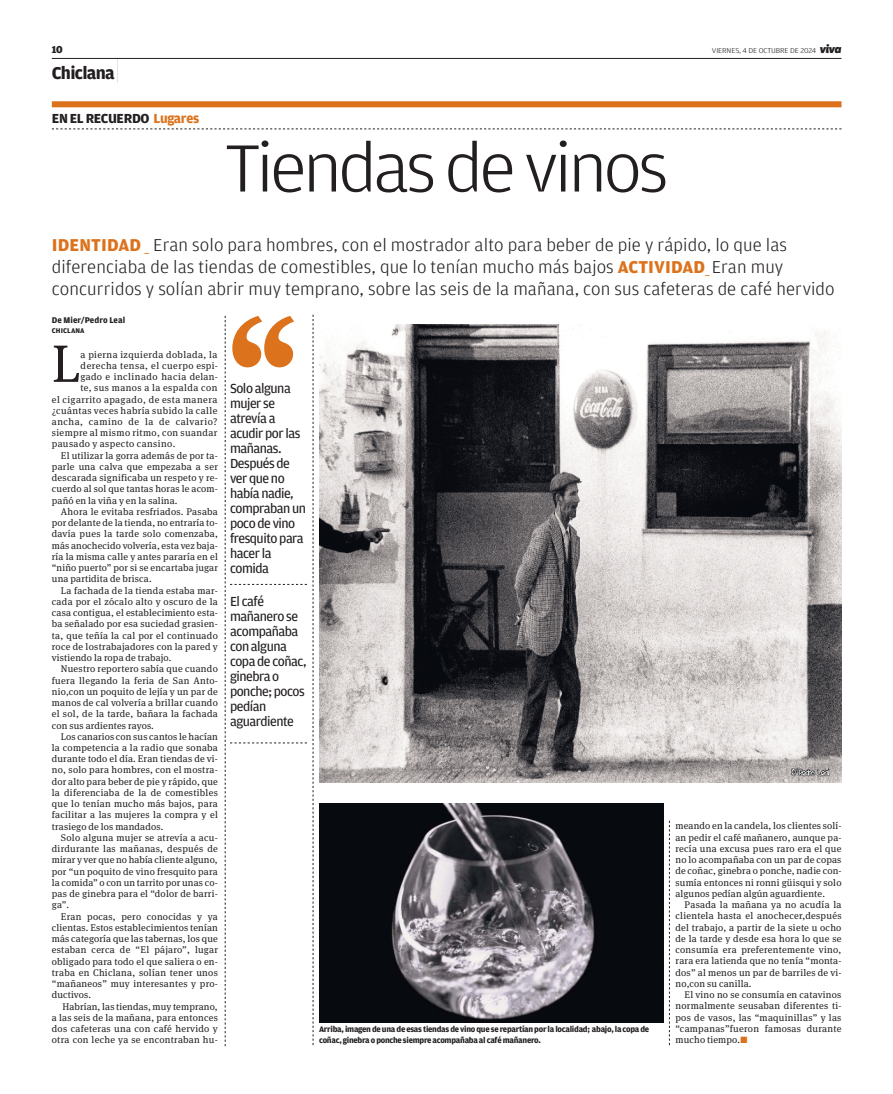
<style>
.page{position:relative;width:893px;height:1094px;background:#fff}
.page>*{position:absolute;margin:0;border:0;box-sizing:border-box;transform-origin:0 0}
.t1{font:192.75px "Meta Serif OT";color:#dc721c}
.t2{font:300 70.65px "Amplitude";letter-spacing:-.05em;color:#231f20;scale:1.1 1}
.t3{font:52.5px "Meta Serif OT";color:#231f20}
.t4{font:300 18.15px/22.2px "Amplitude";letter-spacing:.005em;color:#231f20;scale:1.05 1}
.t5{font:700 18.15px "Amplitude";letter-spacing:-.035em;color:#231f20}
.t6{font:13.95px/15px "Amplitude";letter-spacing:-.035em;color:#231f20}
.t7{font:700 13.95px "Amplitude";letter-spacing:-.025em;color:#231f20}
.t8{font:900 10.65px "Amplitude";color:#231f20}
.t9{font:9.75px/11.2px "Meta Serif OT";letter-spacing:.025em;color:#231f20;text-align:justify}
.t10{font:9.75px "Meta Serif OT";letter-spacing:.045em;color:#231f20}
.t11{font:9.75px "Meta Serif OT";letter-spacing:.05em;color:#231f20}
.t12{font:700 8.85px "Amplitude";letter-spacing:.005em;color:#231f20}
.t13{font:700 8.55px/11.2px "Amplitude";letter-spacing:-.03em;color:#231f20}
.t14{font:300 7.5px "Amplitude";letter-spacing:-.01em;color:#231f20;scale:1.1 1}
.t15{font:700 7.35px "Amplitude";letter-spacing:.02em;color:#231f20}
.s1{font-family:"Apex New";font-weight:800;font-style:italic;font-size:11.85px}
.s2{font-family:"Apex New";font-weight:100;font-size:24.6px}
.s3{color:#dc721c}
.s4{font-weight:700;color:#dc721c}
</style>
<div class="page">
<hr style="left:52px;top:58px;width:789px;height:1px;background:#231f20">
<img style="left:319px;top:324px;width:522px;height:459px">
<img style="left:319px;top:803px;width:344px;height:219px">
<svg style="left:313px;top:315px;width:1px;height:730px"></svg>
<svg style="left:669px;top:820px;width:1px;height:225px"></svg>
<div style="left:52px;top:101px;width:789px;height:6px;background:#dc721c"></div>
<svg style="left:52px;top:129px;width:789px;height:1px"></svg>
<svg style="left:225px;top:316px;width:82px;height:730px"></svg>
<p class="t8" style="left:52px;top:45px;width:13px">10</p>
<p class="t14" style="left:711px;top:48px;width:119px">VIERNES, 4 DE OCTUBRE DE 2024 <span class="s1">viva</span></p>
<h3 class="t5" style="left:52px;top:66px;width:69px">Chiclana <span class="s2">|</span></h3>
<h3 class="t7" style="left:52px;top:113px;width:149px">EN EL RECUERDO <span class="s3">Lugares</span></h3>
<h2 class="t2" style="left:225px;top:141px;width:405px">Tiendas de vinos</h2>
<p class="t4" style="left:52px;top:235px;width:747px"><span class="s4">IDENTIDAD</span> <span class="s3">_</span> Eran solo para hombres, con el mostrador alto para beber de pie y rápido, lo que las diferenciaba de las tiendas de comestibles, que lo tenían mucho más bajos <span class="s4">ACTIVIDAD</span><span class="s3">_</span>Eran muy concurridos y solían abrir muy temprano, sobre las seis de la mañana, con sus cafeteras de café hervido</p>
<p class="t12" style="left:52px;top:316px;width:75px">De Mier/Pedro Leal</p>
<p class="t15" style="left:52px;top:328px;width:34px">CHICLANA</p>
<h3 class="t3" style="left:52px;top:341px;width:30px">L</h3>
<p class="t10" style="left:81px;top:350px;width:138px">a pierna izquierda doblada, la</p>
<p class="t11" style="left:81px;top:361px;width:139px">derecha tensa, el cuerpo espi-</p>
<p class="t11" style="left:81px;top:372px;width:139px">gado e inclinado hacia delan-</p>
<p class="t10" style="left:81px;top:384px;width:138px">te, sus manos a la espalda con</p>
<p class="t10" style="left:52px;top:395px;width:167px">el cigarrito apagado, de esta manera</p>
<p class="t9" style="left:52px;top:405px;width:167px">¿cuántas veces habría subido la calle</p>
<p class="t11" style="left:52px;top:417px;width:167px">ancha, camino de la de calvario?</p>
<p class="t9" style="left:52px;top:428px;width:167px">siempre al mismo ritmo, con suandar</p>
<p class="t9" style="left:52px;top:439px;width:125px">pausado y aspecto cansino.</p>
<p class="t9" style="left:61px;top:450px;width:158px">El utilizar la gorra además de por ta-</p>
<p class="t9" style="left:52px;top:461px;width:167px">parle una calva que empezaba a ser</p>
<p class="t9" style="left:52px;top:472px;width:167px">descarada significaba un respeto y re-</p>
<p class="t9" style="left:52px;top:484px;width:167px">cuerdo al sol que tantas horas le acom-</p>
<p class="t9" style="left:52px;top:495px;width:127px">pañó en la viña y en la salina.</p>
<p class="t9" style="left:61px;top:506px;width:158px">Ahora le evitaba resfriados. Pasaba</p>
<p class="t9" style="left:52px;top:517px;width:167px">por delante de la tienda, no entraría to-</p>
<p class="t9" style="left:52px;top:529px;width:167px">davía pues la tarde solo comenzaba,</p>
<p class="t9" style="left:52px;top:540px;width:167px">más anochecido volvería, esta vez baja-</p>
<p class="t9" style="left:52px;top:551px;width:167px">ría la misma calle y antes pararía en el</p>
<p class="t9" style="left:52px;top:562px;width:167px">“niño puerto” por si se encartaba jugar</p>
<p class="t9" style="left:52px;top:574px;width:101px">una partidita de brisca.</p>
<p class="t9" style="left:61px;top:585px;width:158px">La fachada de la tienda estaba mar-</p>
<p class="t9" style="left:52px;top:596px;width:167px">cada por el zócalo alto y oscuro de la</p>
<p class="t9" style="left:52px;top:607px;width:167px">casa contigua, el establecimiento esta-</p>
<p class="t9" style="left:52px;top:619px;width:167px">ba señalado por esa suciedad grasien-</p>
<p class="t9" style="left:52px;top:630px;width:167px">ta, que teñía la cal por el continuado</p>
<p class="t9" style="left:52px;top:641px;width:167px">roce de lostrabajadores con la pared y</p>
<p class="t9" style="left:52px;top:652px;width:121px">vistiendo la ropa de trabajo.</p>
<p class="t9" style="left:61px;top:663px;width:158px">Nuestro reportero sabía que cuando</p>
<p class="t9" style="left:52px;top:675px;width:167px">fuera llegando la feria de San Anto-</p>
<p class="t9" style="left:52px;top:686px;width:167px">nio,con un poquito de lejía y un par de</p>
<p class="t9" style="left:52px;top:697px;width:167px">manos de cal volvería a brillar cuando</p>
<p class="t9" style="left:52px;top:708px;width:167px">el sol, de la tarde, bañara la fachada</p>
<p class="t9" style="left:52px;top:720px;width:104px">con sus ardientes rayos.</p>
<p class="t9" style="left:61px;top:731px;width:158px">Los canarios con sus cantos le hacían</p>
<p class="t9" style="left:52px;top:742px;width:167px">la competencia a la radio que sonaba</p>
<p class="t9" style="left:52px;top:753px;width:167px">durante todo el día. Eran tiendas de vi-</p>
<p class="t9" style="left:52px;top:765px;width:167px">no, solo para hombres, con el mostra-</p>
<p class="t9" style="left:52px;top:776px;width:167px">dor alto para beber de pie y rápido, que</p>
<p class="t9" style="left:52px;top:787px;width:167px">la diferenciaba de la de comestibles</p>
<p class="t9" style="left:52px;top:798px;width:167px">que lo tenían mucho más bajos, para</p>
<p class="t9" style="left:52px;top:810px;width:167px">facilitar a las mujeres la compra y el</p>
<p class="t9" style="left:52px;top:821px;width:113px">trasiego de los mandados.</p>
<p class="t9" style="left:61px;top:832px;width:158px">Solo alguna mujer se atrevía a acu-</p>
<p class="t9" style="left:52px;top:843px;width:167px">dirdurante las mañanas, después de</p>
<p class="t9" style="left:52px;top:854px;width:167px">mirar y ver que no había cliente alguno,</p>
<p class="t9" style="left:52px;top:866px;width:167px">por “un poquito de vino fresquito para</p>
<p class="t9" style="left:52px;top:877px;width:167px">la comida” o con un tarrito por unas co-</p>
<p class="t9" style="left:52px;top:888px;width:167px">pas de ginebra para el “dolor de barri-</p>
<p class="t9" style="left:52px;top:899px;width:19px">ga”.</p>
<p class="t9" style="left:61px;top:911px;width:158px">Eran pocas, pero conocidas y ya</p>
<p class="t9" style="left:52px;top:922px;width:167px">clientas. Estos establecimientos tenían</p>
<p class="t9" style="left:52px;top:933px;width:167px">más categoría que las tabernas, los que</p>
<p class="t9" style="left:52px;top:944px;width:167px">estaban cerca de “El pájaro”, lugar</p>
<p class="t9" style="left:52px;top:956px;width:167px">obligado para todo el que saliera o en-</p>
<p class="t9" style="left:52px;top:967px;width:167px">traba en Chiclana, solían tener unos</p>
<p class="t9" style="left:52px;top:978px;width:167px">“mañaneos” muy interesantes y pro-</p>
<p class="t9" style="left:52px;top:989px;width:41px">ductivos.</p>
<p class="t9" style="left:63px;top:1001px;width:157px">Habrían, las tiendas, muy temprano,</p>
<p class="t9" style="left:52px;top:1012px;width:167px">a las seis de la mañana, para entonces</p>
<p class="t9" style="left:52px;top:1023px;width:167px">dos cafeteras una con café hervido y</p>
<p class="t9" style="left:52px;top:1034px;width:167px">otra con leche ya se encontraban hu-</p>
<h1 class="t1" style="left:221px;top:302px;width:85px">‘‘</h1>
<h3 class="t6" style="left:230px;top:382px;width:77px">Solo alguna mujer se atrevía a acudir por las mañanas.<br>Después de ver que no había nadie, compraban un poco de vino fresquito para hacer la comida</h3>
<h3 class="t6" style="left:230px;top:594px;width:78px">El café mañanero se acompañaba con alguna copa de coñac, ginebra o ponche; pocos pedían aguardiente</h3>
<p class="t13" style="left:319px;top:1023px;width:331px">Arriba, imagen de una de esas tiendas de vino que se repartían por la localidad; abajo, la copa de coñac, ginebra o ponche siempre acompañaba al café mañanero.</p>
<p class="t9" style="left:675px;top:821px;width:167px">meando en la candela, los clientes solí&shy;an pedir el café mañanero, aunque pa&shy;recía una excusa pues raro era el que no lo acompañaba con un par de copas de coñac, ginebra o ponche, nadie con&shy;sumía entonces ni ronni güisqui y solo algunos pedían algún aguardiente.</p>
<p class="t9" style="left:675px;top:899px;width:167px;text-indent:9px">Pasada la mañana ya no acudía la clientela hasta el anochecer,después del trabajo, a partir de la siete u ocho de la tarde y desde esa hora lo que se consumía era preferentemente vino, rara era latienda que no tenía “monta&shy;dos” al menos un par de barriles de vi&shy;no,con su canilla.</p>
<p class="t9" style="left:675px;top:989px;width:167px;text-indent:9px">El vino no se consumía en catavinos normalmente seusaban diferentes ti&shy;pos de vasos, las “maquinillas” y las “campanas”fueron famosas durante mucho tiempo.<span class="s3">■</span></p>
</div>
